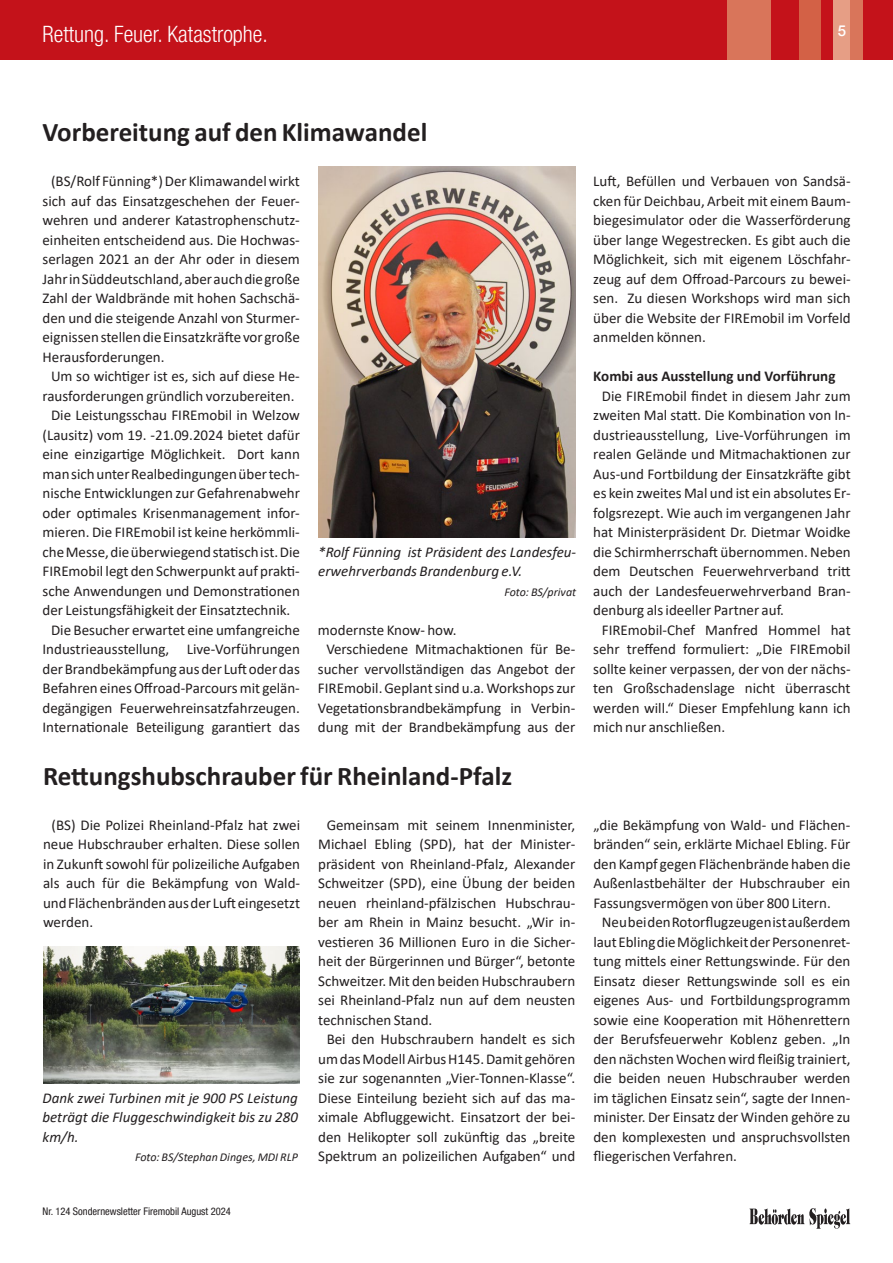
<style>
.page{position:relative;width:893px;height:1263px;background:#fff}
.page>*{position:absolute;margin:0;border:0;box-sizing:border-box;transform-origin:0 0}
.Head_newsletter{font:700 27px "Calibri";color:#231f20}
.t1{font:300 condensed 22.5px "Helvetica Neue LT Pro";color:#fff}
.fliesstext_newsletter{font:15px/19.5px "Calibri";color:#231f20;text-align:justify}
.bildunterschrift{font:italic 15px/19.5px "Calibri";color:#231f20}
.Zwischenüberschrift{font:700 15px "Calibri";color:#231f20}
.t2{font:500 15px "Helvetica Neue LT Pro";color:#fff}
.bildunterschrift-2{font:italic 12px "Calibri";color:#231f20}
.t3{font:condensed 10.5px "Helvetica Neue LT Pro";color:#231f20}
</style>
<div class="page">
<div style="left:0;top:0;width:893px;height:60px;background:#c4121a"></div>
<div style="left:799px;top:0;width:21px;height:60px;background:#d36146"></div>
<div style="left:727px;top:0;width:43px;height:60px;background:#d9755a"></div>
<div style="left:833px;top:0;width:24px;height:60px;background:#e69e85"></div>
<div style="left:850px;top:0;width:13px;height:60px;background:#d9755a"></div>
<svg style="left:749px;top:1208px;width:101px;height:21px"></svg>
<img style="left:318px;top:167px;width:257px;height:370px">
<img style="left:43px;top:947px;width:256px;height:136px">
<h2 class="t1" style="left:43px;top:20px;width:227px">Rettung. Feuer. Katastrophe.</h2>
<p class="t2" style="left:838px;top:22px;width:10px">5</p>
<p class="Head_newsletter" style="left:43px;top:113px;width:386px">Vorbereitung auf den Klimawandel</p>
<p class="fliesstext_newsletter" style="left:43px;top:171px;width:259px;text-indent:9px">(BS/Rolf Fünning*) Der Klimawandel wirkt sich auf das Einsatzgeschehen der Feuer&shy;wehren und anderer Katastrophenschutz&shy;einheiten entscheidend aus. Die Hochwas&shy;serlagen 2021 an der Ahr oder in diesem Jahr in Süddeutschland, aber auch die große Zahl der Waldbrände mit hohen Sachschä&shy;den und die steigende Anzahl von Sturmer&shy;eignissen stellen die Einsatzkräfte vor große Herausforderungen.</p>
<p class="fliesstext_newsletter" style="left:43px;top:366px;width:259px;text-align:center">Um so wichtiger ist es, sich auf diese He&shy;rausforderungen gründlich vorzubereiten.</p>
<p class="fliesstext_newsletter" style="left:43px;top:405px;width:259px;text-indent:9px">Die Leistungsschau FIREmobil in Welzow (Lausitz) vom 19. -21.09.2024 bietet dafür eine einzigartige Möglichkeit. Dort kann man sich unter Realbedingungen über tech&shy;nische Entwicklungen zur Gefahrenabwehr oder optimales Krisenmanagement infor&shy;mieren. Die FIREmobil ist keine herkömmli&shy;che Messe, die überwiegend statisch ist. Die FIREmobil legt den Schwerpunkt auf prakti&shy;sche Anwendungen und Demonstrationen der Leistungsfähigkeit der Einsatztechnik.</p>
<p class="fliesstext_newsletter" style="left:43px;top:619px;width:259px;text-align:center">Die Besucher erwartet eine umfangreiche Industrieausstellung, Live-Vorführungen der Brandbekämpfung aus der Luft oder das Befahren eines Offroad-Parcours mit gelän&shy;degängigen Feuerwehreinsatzfahrzeugen.<br>Internationale Beteiligung garantiert das</p>
<p class="fliesstext_newsletter" style="left:318px;top:619px;width:140px">modernste Know- how.</p>
<p class="bildunterschrift" style="left:318px;top:541px;width:259px">*Rolf Fünning ist Präsident des Landesfeu&shy;erwehrverbands Brandenburg e.V.</p>
<p class="bildunterschrift-2" style="left:504px;top:583px;width:73px">Foto: BS/privat</p>
<p class="fliesstext_newsletter" style="left:318px;top:639px;width:259px;text-align:center">Verschiedene Mitmachaktionen für Be&shy;sucher vervollständigen das Angebot der FIREmobil. Geplant sind u.a. Workshops zur Vegetationsbrandbekämpfung in Verbin&shy;dung mit der Brandbekämpfung aus der</p>
<p class="Head_newsletter" style="left:43px;top:757px;width:471px">Rettungshubschrauber für Rheinland-Pfalz</p>
<p class="fliesstext_newsletter" style="left:43px;top:814px;width:259px;text-indent:9px">(BS) Die Polizei Rheinland-Pfalz hat zwei neue Hubschrauber erhalten. Diese sollen in Zukunft sowohl für polizeiliche Aufgaben als auch für die Bekämpfung von Wald&shy;und Flächenbränden aus der Luft eingesetzt werden.</p>
<p class="fliesstext_newsletter" style="left:318px;top:814px;width:259px;text-indent:9px">Gemeinsam mit seinem Innenminister, Michael Ebling (SPD), hat der Minister&shy;präsident von Rheinland-Pfalz, Alexander Schweitzer (SPD), eine Übung der beiden neuen rheinland-pfälzischen Hubschrau&shy;ber am Rhein in Mainz besucht. „Wir in&shy;vestieren 36 Millionen Euro in die Sicher&shy;heit der Bürgerinnen und Bürger“, betonte Schweitzer. Mit den beiden Hubschraubern sei Rheinland-Pfalz nun auf dem neusten technischen Stand.</p>
<p class="fliesstext_newsletter" style="left:318px;top:1029px;width:259px;text-align:center">Bei den Hubschraubern handelt es sich um das Modell Airbus H145. Damit gehören sie zur sogenannten „Vier-Tonnen-Klasse“.<br>Diese Einteilung bezieht sich auf das ma&shy;ximale Abfluggewicht. Einsatzort der bei&shy;den Helikopter soll zukünftig das „breite Spektrum an polizeilichen Aufgaben“ und</p>
<p class="bildunterschrift" style="left:43px;top:1087px;width:257px;text-align:justify">Dank zwei Turbinen mit je 900 PS Leistung beträgt die Fluggeschwindigkeit bis zu 280 km/h.</p>
<p class="bildunterschrift-2" style="left:135px;top:1149px;width:164px">Foto: BS/Stephan Dinges, MDI RLP</p>
<p class="fliesstext_newsletter" style="left:593px;top:171px;width:259px">Luft, Befüllen und Verbauen von Sandsä&shy;cken für Deichbau, Arbeit mit einem Baum&shy;biegesimulator oder die Wasserförderung über lange Wegestrecken. Es gibt auch die Möglichkeit, sich mit eigenem Löschfahr&shy;zeug auf dem Offroad-Parcours zu bewei&shy;sen. Zu diesen Workshops wird man sich über die Website der FIREmobil im Vorfeld anmelden können.</p>
<p class="Zwischenüberschrift" style="left:593px;top:365px;width:244px">Kombi aus Ausstellung und Vorführung</p>
<p class="fliesstext_newsletter" style="left:593px;top:385px;width:259px;text-indent:9px">Die FIREmobil findet in diesem Jahr zum zweiten Mal statt. Die Kombination von In&shy;dustrieausstellung, Live-Vorführungen im realen Gelände und Mitmachaktionen zur Aus-und Fortbildung der Einsatzkräfte gibt es kein zweites Mal und ist ein absolutes Er&shy;folgsrezept. Wie auch im vergangenen Jahr hat Ministerpräsident Dr. Dietmar Woidke die Schirmherrschaft übernommen. Neben dem Deutschen Feuerwehrverband tritt auch der Landesfeuerwehrverband Bran&shy;denburg als ideeller Partner auf.</p>
<p class="fliesstext_newsletter" style="left:593px;top:619px;width:259px;text-indent:9px">FIREmobil-Chef Manfred Hommel hat sehr treffend formuliert: „Die FIREmobil sollte keiner verpassen, der von der nächs&shy;ten Großschadenslage nicht überrascht werden will.“ Dieser Empfehlung kann ich mich nur anschließen.</p>
<p class="fliesstext_newsletter" style="left:593px;top:814px;width:259px">„die Bekämpfung von Wald- und Flächen&shy;bränden“ sein, erklärte Michael Ebling. Für den Kampf gegen Flächenbrände haben die Außenlastbehälter der Hubschrauber ein Fassungsvermögen von über 800 Litern.</p>
<p class="fliesstext_newsletter" style="left:593px;top:912px;width:259px;text-indent:9px">Neu bei den Rotorflugzeugen ist außerdem laut Ebling die Möglichkeit der Personenret&shy;tung mittels einer Rettungswinde. Für den Einsatz dieser Rettungswinde soll es ein eigenes Aus- und Fortbildungsprogramm sowie eine Kooperation mit Höhenrettern der Berufsfeuerwehr Koblenz geben. „In den nächsten Wochen wird fleißig trainiert, die beiden neuen Hubschrauber werden im täglichen Einsatz sein“, sagte der Innen&shy;minister. Der Einsatz der Winden gehöre zu den komplexesten und anspruchsvollsten fliegerischen Verfahren.</p>
<p class="t3" style="left:43px;top:1205px;width:190px">Nr. 124 Sondernewsletter Firemobil August 2024</p>
</div>
